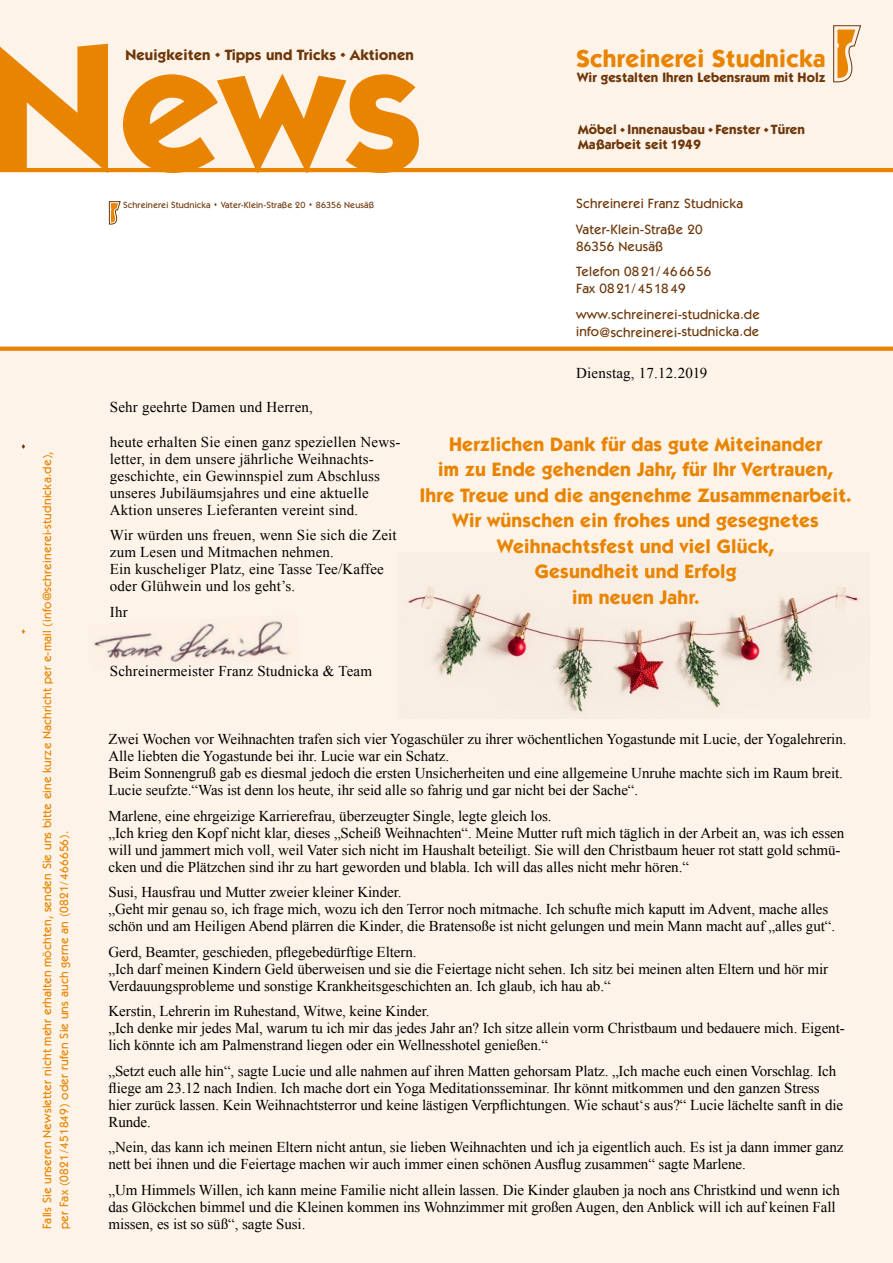
<style>
.page{position:relative;width:893px;height:1263px;background:#fff}
.page>*{position:absolute;margin:0;border:0;box-sizing:border-box;transform-origin:0 0}
.t1{font:700 180px "Itc Kabel";color:#e98400}
.t2{font:700 24.75px "Itc Kabel";letter-spacing:.01em;color:#e98400}
.t3{font:700 19.5px/25.5px "Itc Kabel";letter-spacing:.01em;color:#e98400;text-align:center}
.t4{font:15px/17px "Times New Roman";letter-spacing:-.005em;color:#000}
.t5{font:700 15px "Itc Kabel";letter-spacing:.01em;color:#6d370a}
.t6{font:500 13.5px/25.5px "Itc Kabel";letter-spacing:.01em;color:#6d370a}
.t7{font:700 13.5px/14.9px "Itc Kabel";letter-spacing:.005em;color:#6d370a}
.t8{font:500 12px/17px "Itc Kabel";letter-spacing:.01em;color:#e98400}
.t9{font:500 9px "Itc Kabel";letter-spacing:.01em;color:#6d370a}
.s1{font-size:21px}
</style>
<div class="page">
<div style="left:0;top:349px;width:893px;height:914px;background:#fef3e8"></div>
<svg style="left:0;top:347px;width:893px;height:4px;fill:#e98400"></svg>
<div style="left:0;top:0;width:893px;height:170px;background:#fef3e8"></div>
<svg style="left:109px;top:201px;width:11px;height:23px"></svg>
<hr style="left:0;top:168px;width:893px;height:4px;background:#e98400">
<svg style="left:833px;top:25px;width:28px;height:57px"></svg>
<img style="left:94px;top:620px;width:197px;height:43px">
<img style="left:407px;top:586px;width:452px;height:127px">
<h1 class="t1" style="left:-13px;top:-1px;width:438px">News</h1>
<h2 class="t2" style="left:576px;top:43px;width:251px">Schreinerei Studnicka</h2>
<p class="t5" style="left:125px;top:45px;width:290px">Neuigkeiten <span class="s1">.</span> Tipps und Tricks <span class="s1">.</span> Aktionen</p>
<p class="t7" style="left:577px;top:70px;width:250px">Wir gestalten Ihren Lebensraum mit Holz</p>
<p class="t7" style="left:578px;top:122px;width:228px">Möbel <sup>.</sup> Innenausbau <sup>.</sup> Fenster <sup>.</sup> Türen<br>Maßarbeit seit 1949</p>
<p class="t8" style="left:38px;top:1229px;width:779px;rotate:-90deg">Falls Sie unseren Newsletter nicht mehr erhalten möchten, senden Sie uns bitte eine kurze Nachricht per e-mail (info@schreinerei-studnicka.de), per Fax (0821/451849) oder rufen Sie uns auch gerne an (0821/466656).</p>
<p class="t9" style="left:123px;top:200px;width:252px">Schreinerei Studnicka <sup>.</sup> Vater-Klein-Straße 20 <sup>.</sup> 86356 Neusäß</p>
<p class="t4" style="left:110px;top:399px;width:205px">Sehr geehrte Damen und Herren,</p>
<p class="t4" style="left:110px;top:433px;width:292px">heute erhalten Sie einen ganz speziellen News&shy;letter, in dem unsere jährliche Weihnachts&shy;geschichte, ein Gewinnspiel zum Abschluss unseres Jubiläumsjahres und eine aktuelle Aktion unseres Lieferanten vereint sind.</p>
<p class="t4" style="left:110px;top:526px;width:288px">Wir würden uns freuen, wenn Sie sich die Zeit zum Lesen und Mitmachen nehmen.<br>Ein kuscheliger Platz, eine Tasse Tee/Kaffee oder Glühwein und los geht’s.</p>
<p class="t4" style="left:110px;top:603px;width:19px">Ihr</p>
<p class="t4" style="left:110px;top:662px;width:264px">Schreinermeister Franz Studnicka &amp; Team</p>
<p class="t6" style="left:576px;top:191px;width:168px">Schreinerei Franz Studnicka<br>Vater-Klein-Straße 20</p>
<p class="t6" style="left:576px;top:233px;width:137px">86356 Neusäß<br>Telefon 0821/ 466656</p>
<p class="t6" style="left:576px;top:276px;width:185px">Fax 0821/ 451849 www.schreinerei-studnicka.de</p>
<p class="t6" style="left:576px;top:318px;width:185px">info@schreinerei-studnicka.de</p>
<p class="t4" style="left:576px;top:365px;width:133px">Dienstag, 17.12.2019</p>
<p class="t3" style="left:420px;top:431px;width:433px">Herzlichen Dank für das gute Miteinander<br>im zu Ende gehenden Jahr, für Ihr Vertrauen, Ihre Treue und die angenehme Zusammenarbeit.<br>Wir wünschen ein frohes und gesegnetes Weihnachtsfest und viel Glück,<br>Gesundheit und Erfolg<br>im neuen Jahr.</p>
<p class="t4" style="left:108px;top:730px;width:740px">Zwei Wochen vor Weihnachten trafen sich vier Yogaschüler zu ihrer wöchentlichen Yogastunde mit Lucie, der Yogalehrerin.<br>Alle liebten die Yogastunde bei ihr. Lucie war ein Schatz.<br>Beim Sonnengruß gab es diesmal jedoch die ersten Unsicherheiten und eine allgemeine Unruhe machte sich im Raum breit.<br>Lucie seufzte.“Was ist denn los heute, ihr seid alle so fahrig und gar nicht bei der Sache“.</p>
<p class="t4" style="left:108px;top:807px;width:737px">Marlene, eine ehrgeizige Karrierefrau, überzeugter Single, legte gleich los.<br>„Ich krieg den Kopf nicht klar, dieses „Scheiß Weihnachten“. Meine Mutter ruft mich täglich in der Arbeit an, was ich essen will und jammert mich voll, weil Vater sich nicht im Haushalt beteiligt. Sie will den Christbaum heuer rot statt gold schmü&shy;cken und die Plätzchen sind ihr zu hart geworden und blabla. Ich will das alles nicht mehr hören.“</p>
<p class="t4" style="left:108px;top:883px;width:728px">Susi, Hausfrau und Mutter zweier kleiner Kinder.<br>„Geht mir genau so, ich frage mich, wozu ich den Terror noch mitmache. Ich schufte mich kaputt im Advent, mache alles schön und am Heiligen Abend plärren die Kinder, die Bratensoße ist nicht gelungen und mein Mann macht auf „alles gut“.</p>
<p class="t4" style="left:108px;top:943px;width:721px">Gerd, Beamter, geschieden, pflegebedürftige Eltern.<br>„Ich darf meinen Kindern Geld überweisen und sie die Feiertage nicht sehen. Ich sitz bei meinen alten Eltern und hör mir<br>Verdauungsprobleme und sonstige Krankheitsgeschichten an. Ich glaub, ich hau ab.“</p>
<p class="t4" style="left:108px;top:1003px;width:738px">Kerstin, Lehrerin im Ruhestand, Witwe, keine Kinder.<br>„Ich denke mir jedes Mal, warum tu ich mir das jedes Jahr an? Ich sitze allein vorm Christbaum und bedauere mich. Eigent&shy;lich könnte ich am Palmenstrand liegen oder ein Wellnesshotel genießen.“</p>
<p class="t4" style="left:108px;top:1062px;width:736px">„Setzt euch alle hin“, sagte Lucie und alle nahmen auf ihren Matten gehorsam Platz. „Ich mache euch einen Vorschlag. Ich fliege am 23.12 nach Indien. Ich mache dort ein Yoga Meditationsseminar. Ihr könnt mitkommen und den ganzen Stress hier zurück lassen. Kein Weihnachtsterror und keine lästigen Verpflichtungen. Wie schaut‘s aus?“ Lucie lächelte sanft in die Runde.</p>
<p class="t4" style="left:108px;top:1139px;width:737px">„Nein, das kann ich meinen Eltern nicht antun, sie lieben Weihnachten und ich ja eigentlich auch. Es ist ja dann immer ganz nett bei ihnen und die Feiertage machen wir auch immer einen schönen Ausflug zusammen“ sagte Marlene.</p>
<p class="t4" style="left:108px;top:1181px;width:733px">„Um Himmels Willen, ich kann meine Familie nicht allein lassen. Die Kinder glauben ja noch ans Christkind und wenn ich das Glöckchen bimmel und die Kleinen kommen ins Wohnzimmer mit großen Augen, den Anblick will ich auf keinen Fall missen, es ist so süß“, sagte Susi.</p>
</div>
